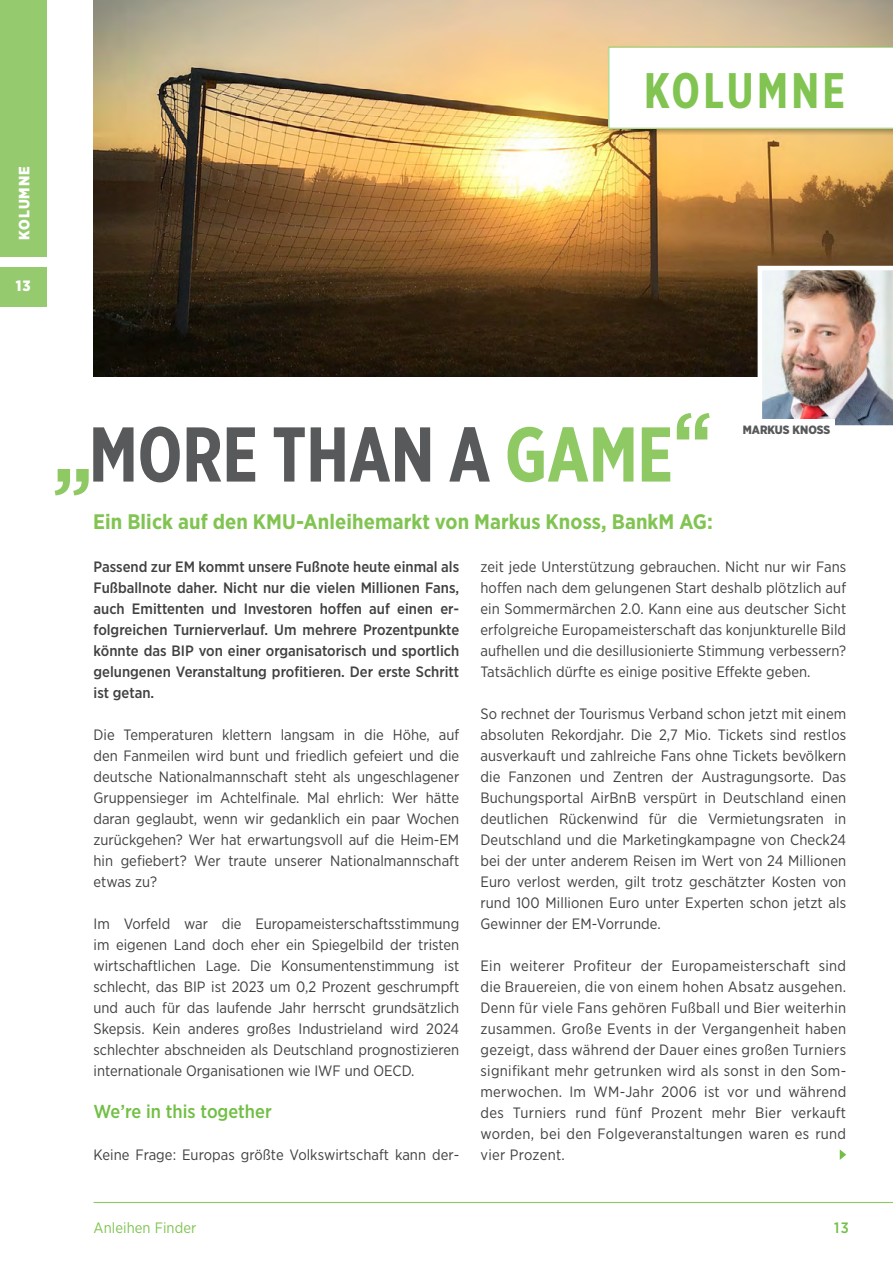
<style>
.page{position:relative;width:893px;height:1263px;background:#fff}
.page>*{position:absolute;margin:0;border:0;box-sizing:border-box;transform-origin:0 0}
.t1{font:700 85.5px "Gotham X Narrow";color:#8fc964}
.t2{font:700 77.4px "Gotham X Narrow";color:#58595b}
.t3{font:700 77.4px "Gotham X Narrow";color:#8fc964}
.t4{font:700 49.8px "Gotham X Narrow";letter-spacing:.07em;color:#81c452}
.t5{font:700 21px "Gotham Narrow";letter-spacing:.005em;color:#81c452}
.t6{font:500 18.75px "Gotham Narrow";color:#72bf44}
.t7{font:15px/21px "Gotham Narrow";letter-spacing:.005em;color:#414042;text-align:justify}
.t8{font:500 15px/21px "Gotham Narrow";color:#414042;text-align:justify}
.t9{font:15px "Gotham Narrow";letter-spacing:.005em;color:#81c452}
.t10{font:900 15px "Gotham Narrow";color:#fff}
.t11{font:500 15px "Gotham Narrow";color:#72bf44}
.t12{font:900 12px "Gotham Narrow";letter-spacing:-.005em;color:#58595b}
.s1{font-size:85.5px;color:#8fc964}
.s2{color:#58595b}
</style>
<div class="page">
<img style="left:94px;top:0;width:799px;height:376px">
<img style="left:755px;top:263px;width:138px;height:163px">
<div style="left:738px;top:420px;width:96px;height:18px;background:#fff"></div>
<div style="left:608px;top:46px;width:285px;height:90px;background:#000;opacity:.3"></div>
<svg style="left:608px;top:47px;width:285px;height:82px"></svg>
<svg style="left:840px;top:1149px;width:6px;height:11px"></svg>
<div style="left:0;top:0;width:47px;height:257px;background:#95cb6e"></div>
<hr style="left:94px;top:1202px;width:799px;height:1px;background:#8fc964">
<div style="left:0;top:267px;width:47px;height:40px;background:#95cb6e"></div>
<p class="t10" style="left:14px;top:240px;width:74px;rotate:-90deg">KOLUMNE</p>
<p class="t10" style="left:16px;top:276px;width:16px">13</p>
<h3 class="t4" style="left:644px;top:59px;width:203px">KOLUMNE</h3>
<h1 class="t1" style="left:673px;top:391px;width:41px">“</h1>
<h2 class="t2" style="left:52px;top:407px;width:260px"><span class="s1">„</span>MORE THAN</h2>
<h2 class="t3" style="left:449px;top:407px;width:98px"><span class="s2">A</span>GAME</h2>
<h3 class="t5" style="left:93px;top:508px;width:621px">Ein Blick auf den KMU-Anleihemarkt von Markus Knoss, BankM AG:</h3>
<p class="t12" style="left:743px;top:421px;width:89px">MARKUS KNOSS</p>
<p class="t8" style="left:94px;top:556px;width:367px">Passend zur EM kommt unsere Fußnote heute einmal als Fußballnote daher. Nicht nur die vielen Millionen Fans, auch Emittenten und Investoren hoffen auf einen er&shy;folgreichen Turnierverlauf. Um mehrere Prozentpunkte könnte das BIP von einer organisatorisch und sportlich gelungenen Veranstaltung profitieren. Der erste Schritt ist getan.</p>
<p class="t7" style="left:94px;top:724px;width:367px">Die Temperaturen klettern langsam in die Höhe, auf den Fanmeilen wird bunt und friedlich gefeiert und die deutsche Nationalmannschaft steht als ungeschlagener Gruppensieger im Achtelfinale. Mal ehrlich: Wer hätte daran geglaubt, wenn wir gedanklich ein paar Wochen zurückgehen? Wer hat erwartungsvoll auf die Heim-EM hin gefiebert? Wer traute unserer Nationalmannschaft etwas zu?</p>
<p class="t7" style="left:94px;top:913px;width:367px">Im Vorfeld war die Europameisterschaftsstimmung im eigenen Land doch eher ein Spiegelbild der tristen wirtschaftlichen Lage. Die Konsumentenstimmung ist schlecht, das BIP ist 2023 um 0,2 Prozent geschrumpft und auch für das laufende Jahr herrscht grundsätzlich Skepsis. Kein anderes großes Industrieland wird 2024 schlechter abschneiden als Deutschland prognostizieren internationale Organisationen wie IWF und OECD.</p>
<p class="t6" style="left:94px;top:1099px;width:180px">We’re in this together</p>
<p class="t7" style="left:94px;top:1144px;width:367px">Keine Frage: Europas größte Volkswirtschaft kann der-</p>
<p class="t7" style="left:480px;top:556px;width:367px">zeit jede Unterstützung gebrauchen. Nicht nur wir Fans hoffen nach dem gelungenen Start deshalb plötzlich auf ein Sommermärchen 2.0. Kann eine aus deutscher Sicht erfolgreiche Europameisterschaft das konjunkturelle Bild aufhellen und die desillusionierte Stimmung verbessern?<br>Tatsächlich dürfte es einige positive Effekte geben.</p>
<p class="t7" style="left:480px;top:703px;width:367px">So rechnet der Tourismus Verband schon jetzt mit einem absoluten Rekordjahr. Die 2,7 Mio. Tickets sind restlos ausverkauft und zahlreiche Fans ohne Tickets bevölkern die Fanzonen und Zentren der Austragungsorte. Das Buchungsportal AirBnB verspürt in Deutschland einen deutlichen Rückenwind für die Vermietungsraten in Deutschland und die Marketingkampagne von Check24 bei der unter anderem Reisen im Wert von 24 Millionen Euro verlost werden, gilt trotz geschätzter Kosten von rund 100 Millionen Euro unter Experten schon jetzt als Gewinner der EM-Vorrunde.</p>
<p class="t7" style="left:480px;top:955px;width:367px">Ein weiterer Profiteur der Europameisterschaft sind die Brauereien, die von einem hohen Absatz ausgehen.<br>Denn für viele Fans gehören Fußball und Bier weiterhin zusammen. Große Events in der Vergangenheit haben gezeigt, dass während der Dauer eines großen Turniers signifikant mehr getrunken wird als sonst in den Som&shy;merwochen. Im WM-Jahr 2006 ist vor und während des Turniers rund fünf Prozent mehr Bier verkauft worden, bei den Folgeveranstaltungen waren es rund vier Prozent.</p>
<p class="t9" style="left:94px;top:1219px;width:104px">Anleihen Finder</p>
<p class="t11" style="left:834px;top:1218px;width:16px">13</p>
</div>
